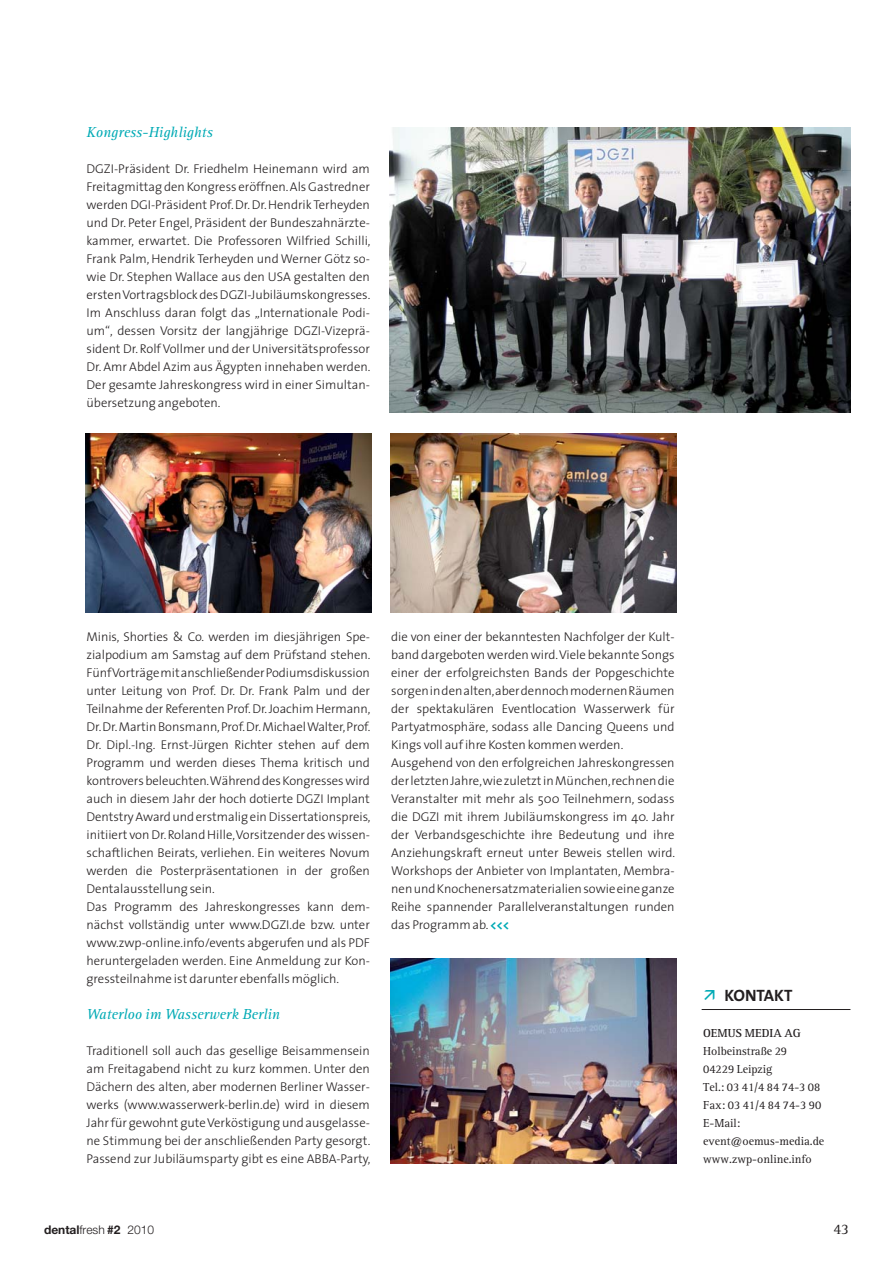
<style>
.page{position:relative;width:893px;height:1263px;background:#fff}
.page>*{position:absolute;margin:0;border:0;box-sizing:border-box;transform-origin:0 0}
.t1{font:700 16.5px "The Sans";letter-spacing:-.005em;color:#231f20}
.t2{font:italic 15px "Rotis Serif";color:#00aab5}
.t3{font:15px "Rotis Serif";color:#231f20}
.t4{font:300 12.75px/18px "The Sans";color:#231f20;text-align:justify}
.t5{font:12px/18px "Rotis Serif";color:#231f20}
.t6{font:300 12px "Helvetica Neue";color:#231f20}
.t7{font:700 12px "Rotis Serif";color:#231f20}
.s1{font-weight:700;color:#00aab5}
.s2{font-weight:700}
</style>
<div class="page">
<hr style="left:702px;top:1009px;width:148px;height:1px;background:#231f20">
<img style="left:389px;top:128px;width:461px;height:284px">
<img style="left:390px;top:959px;width:286px;height:204px">
<img style="left:390px;top:434px;width:286px;height:178px">
<img style="left:85px;top:434px;width:286px;height:178px">
<p class="t2" style="left:87px;top:127px;width:128px">Kongress-Highlights</p>
<p class="t4" style="left:87px;top:161px;width:286px">DGZI-Präsident Dr. Friedhelm Heinemann wird am Freitagmittag den Kongress eröffnen. Als Gastredner werden DGI-Präsident Prof. Dr. Dr. Hendrik Terheyden und Dr. Peter Engel, Präsident der Bundeszahnärzte - kammer, erwartet. Die Professoren Wilfried Schilli, Frank Palm, Hendrik Terheyden und Werner Götz so&shy;wie Dr. Stephen Wallace aus den USA gestalten den ers ten Vortragsblock des DGZI-Jubiläumskongresses.<br>Im Anschluss daran folgt das „Internationale Po di - um“, dessen Vorsitz der langjährige DGZI-Vize prä - sident Dr. Rolf Vollmer und der Universitäts professor Dr. Amr Abdel Azim aus Ägypten innehaben werden.<br>Der gesamte Jahreskongress wird in einer Simultan - übersetzung angeboten.</p>
<p class="t4" style="left:87px;top:629px;width:286px;text-align:left">Minis, Shorties &amp; Co. werden im diesjährigen Spe - zialpodium am Samstag auf dem Prüfstand stehen.<br>Fünf Vorträge mit anschließender Podiumsdiskussion unter Leitung von Prof. Dr. Dr. Frank Palm und der Teilnahme der Referenten Prof. Dr. Joachim Hermann, Dr. Dr. Martin Bonsmann, Prof. Dr. Michael Walter, Prof.<br>Dr. Dipl.-Ing. Ernst-Jürgen Richter stehen auf dem Programm und werden dieses Thema kritisch und kontrovers beleuchten. Während des Kongresses wird auch in diesem Jahr der hoch dotierte DGZI Implant Dentstry Award und erstmalig ein Dissertationspreis, initiiert von Dr. Roland Hille, Vorsitzender des wissen&shy;schaftlichen Beirats, verliehen. Ein weiteres Novum werden die Posterpräsentationen in der großen Dentalausstel lung sein.<br>Das Programm des Jahreskongresses kann dem&shy;nächst vollständig unter www.DGZI.de bzw. unter www.zwp-online.info/events abgerufen und als PDF heruntergeladen werden. Eine Anmeldung zur Kon - gressteilnahme ist darunter ebenfalls möglich.</p>
<p class="t2" style="left:87px;top:1009px;width:195px">Waterloo im Wasserwerk Berlin</p>
<p class="t4" style="left:87px;top:1043px;width:285px">Traditionell soll auch das gesellige Beisammensein am Freitagabend nicht zu kurz kommen. Unter den Dächern des alten, aber modernen Berliner Wasser - werks (www.wasserwerk-berlin.de) wird in die sem Jahr für gewohnt gute Verköstigung und ausgelasse - ne Stimmung bei der anschließenden Party gesorgt.<br>Passend zur Jubiläumsparty gibt es eine ABBA-Party,</p>
<p class="t4" style="left:391px;top:629px;width:285px;text-align:left">die von einer der bekanntesten Nach folger der Kult - band dargeboten werden wird. Viele bekannte Songs einer der erfolgreichsten Bands der Popge schichte sorgen in den alten, aber dennoch modernen Räumen der spektakulären Eventlocation Wasser werk für Partyatmosphäre, sodass alle Dan cing Queens und Kings voll auf ihre Kosten kommen werden.<br>Ausgehend von den erfolgreichen Jahreskongressen der letzten Jahre, wie zuletzt in München, rechnen die Veranstalter mit mehr als 500 Teilnehmern, sodass die DGZI mit ihrem Jubiläumskongress im 40. Jahr der Verbandsgeschichte ihre Bedeutung und ihre An zieh ungskraft erneut unter Beweis stellen wird.<br>Workshops der Anbieter von Implantaten, Membra - nen und Knochenersatzmaterialien sowie eine gan ze Reihe spannender Parallelveranstaltungen runden das Programm ab. <span class="s1">&lt;&lt;&lt;</span></p>
<p class="t1" style="left:724px;top:987px;width:70px">KONTAKT</p>
<p class="t7" style="left:703px;top:1029px;width:99px">OEMUS MEDIA AG</p>
<p class="t5" style="left:703px;top:1043px;width:123px">Holbeinstraße 29<br>04229 Leipzig<br>Tel.: 03 41/4 84 74-3 08<br>Fax: 03 41/4 84 74-3 90<br>E-Mail: event@oemus-media.de www.zwp-online.info</p>
<p class="t6" style="left:44px;top:1225px;width:112px"><span class="s2">dental</span>fresh <span class="s2">#2</span> 2010</p>
<p class="t3" style="left:833px;top:1223px;width:17px">43</p>
</div>
